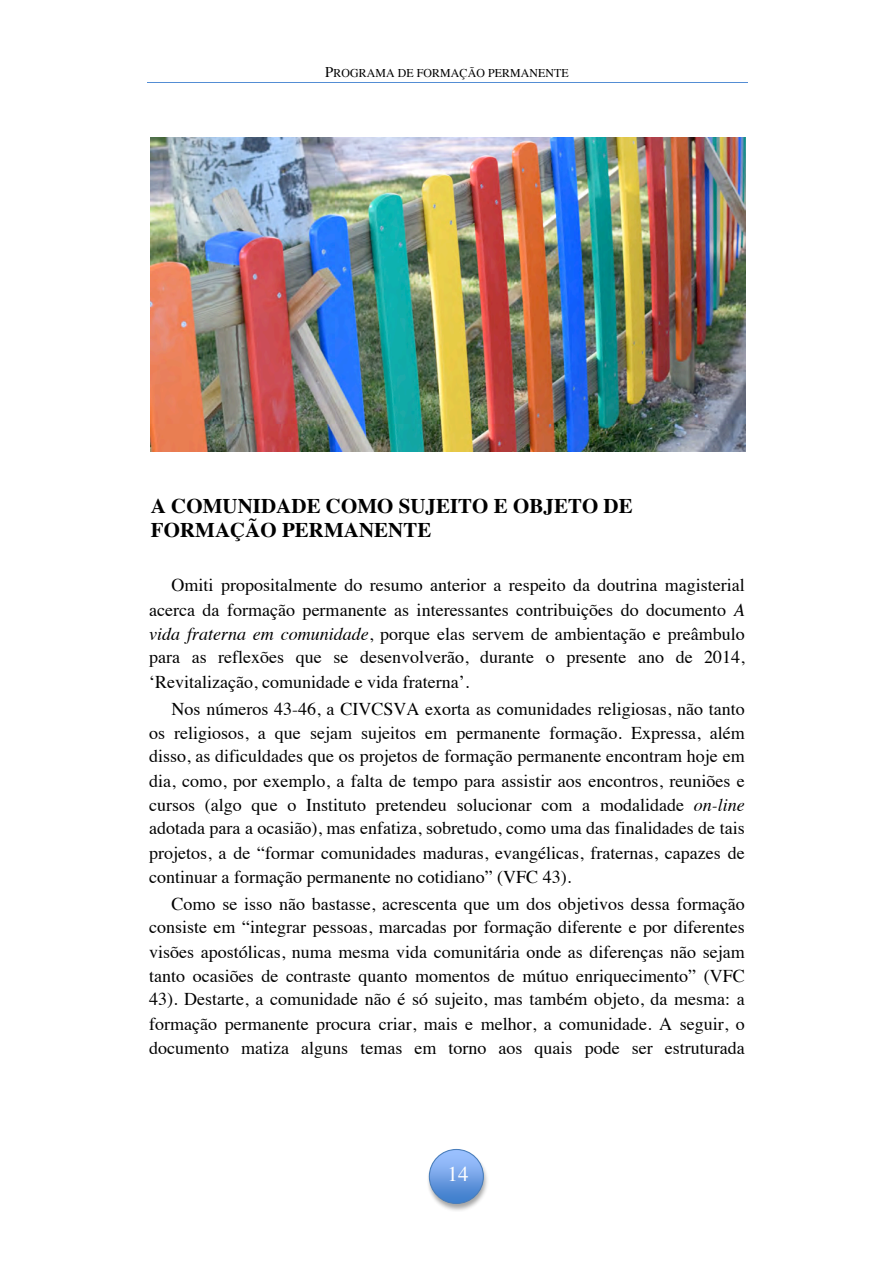
<style>
.page{position:relative;width:893px;height:1263px;background:#fff}
.page>*{position:absolute;margin:0;border:0;box-sizing:border-box;transform-origin:0 0}
.t1{font:700 20.85px/24.5px "Times";letter-spacing:.005em;color:#000}
.t2{font:20.85px "Times";color:#fff}
.t3{font:18px/24px "Times";color:#000;text-align:justify}
.t4{font:11.85px "Times";letter-spacing:.01em;color:#000}
.s1{font-size:14.7px}
.s2{font-style:italic}
</style>
<div class="page">
<img style="left:428px;top:1149px;width:59px;height:62px">
<img style="left:429px;top:1149px;width:54px;height:54px;border-radius:50%">
<div style="left:429px;top:1149px;width:55px;height:55px;border:1px solid #4a7ebb;border-radius:50%"></div>
<hr style="left:147px;top:82px;width:600px;height:1px;background:#548dd4">
<img style="left:151px;top:138px;width:594px;height:313px">
<p class="t4" style="left:325px;top:68px;width:245px"><span class="s1">P</span>ROGRAMA DE FORMAÇÃO PERMANENTE</p>
<p class="t1" style="left:151px;top:495px;width:483px">A COMUNIDADE COMO SUJEITO E OBJETO DE<br>FORMAÇÃO PERMANENTE</p>
<p class="t3" style="left:149px;top:575px;width:597px;text-indent:22px">Omiti propositalmente do resumo anterior a respeito da doutrina magisterial acerca da formação permanente as interessantes contribuições do documento <span class="s2">A vida fraterna em comunidade</span>, porque elas servem de ambientação e preâmbulo para as reflexões que se desenvolverão, durante o presente ano de 2014, ‘Revitalização, comunidade e vida fraterna’.</p>
<p class="t3" style="left:149px;top:698px;width:597px;text-indent:22px">Nos números 43-46, a CIVCSVA exorta as comunidades religiosas, não tanto os religiosos, a que sejam sujeitos em permanente formação. Expressa, além disso, as dificuldades que os projetos de formação permanente encontram hoje em dia, como, por exemplo, a falta de tempo para assistir aos encontros, reuniões e cursos (algo que o Instituto pretendeu solucionar com a modalidade <span class="s2">on-line </span>adotada para a ocasião), mas enfatiza, sobretudo, como uma das finalidades de tais projetos, a de “formar comunidades maduras, evangélicas, fraternas, capazes de continuar a formação permanente no cotidiano” (VFC 43).</p>
<p class="t3" style="left:149px;top:893px;width:597px;text-indent:22px">Como se isso não bastasse, acrescenta que um dos objetivos dessa formação consiste em “integrar pessoas, marcadas por formação diferente e por diferentes visões apostólicas, numa mesma vida comunitária onde as diferenças não sejam tanto ocasiões de contraste quanto momentos de mútuo enriquecimento” (VFC 43). Destarte, a comunidade não é só sujeito, mas também objeto, da mesma: a formação permanente procura criar, mais e melhor, a comunidade. A seguir, o documento matiza alguns temas em torno aos quais pode ser estruturada</p>
<p class="t2" style="left:447px;top:1166px;width:22px">14</p>
</div>
